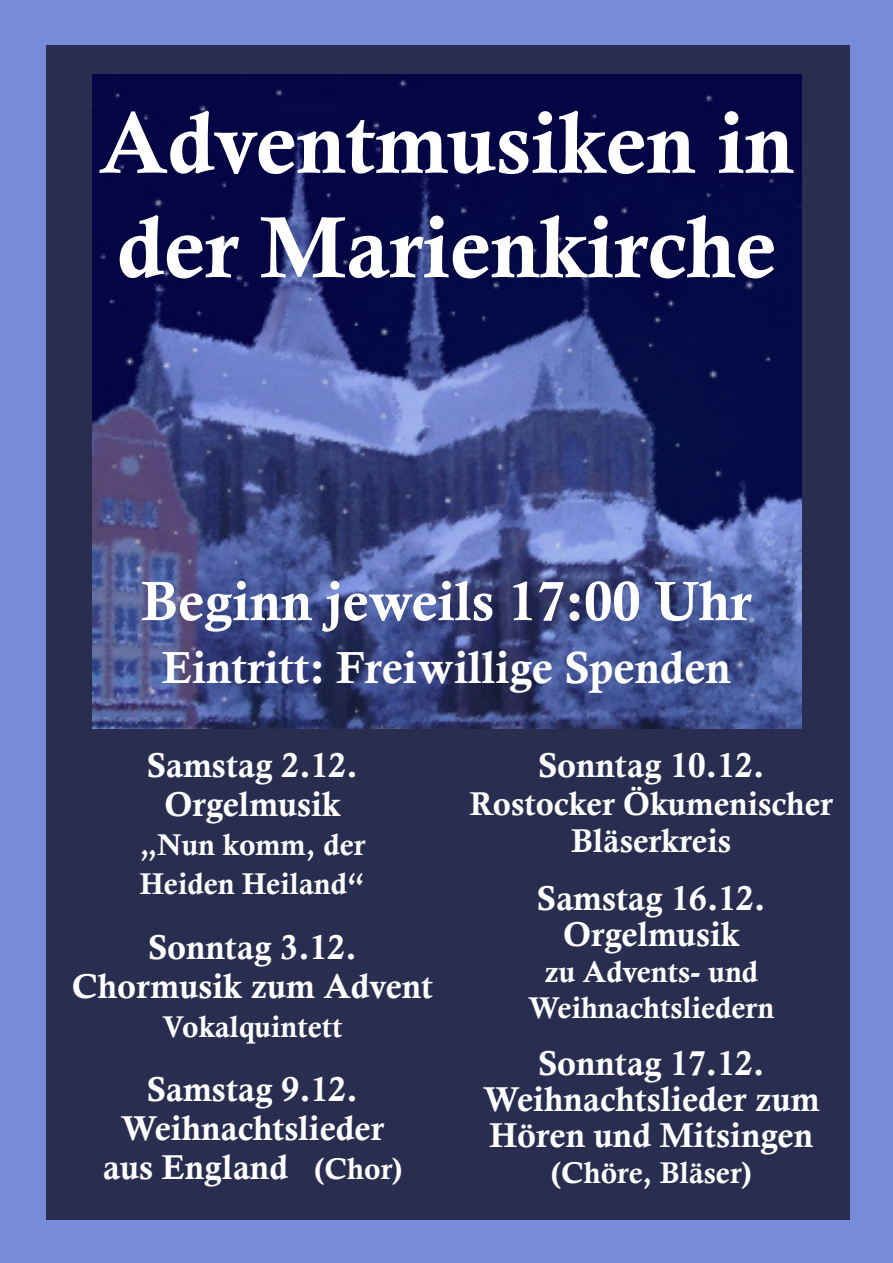
<style>
.page{position:relative;width:893px;height:1263px;background:#292d4f}
.page>*{position:absolute;margin:0;border:0;box-sizing:border-box;transform-origin:0 0}
.t1{font:87px/104.4px "Calis MT Bol";color:#fff}
.t2{font:55.5px "Calis MT Bol";color:#fff}
.t3{font:45px "Calis MT Bol";color:#fff}
.t4{font:34.5px/39px "Calis MT Bol";color:#fff;text-align:center}
.t5{font:33px/37.5px "Calis MT Bol";color:#fff;text-align:center}
.t6{font:30px/39px "Calis MT Bol";color:#fff}
.s1{font-size:30px}
</style>
<div class="page">
<img style="left:92px;top:74px;width:710px;height:654px">
<div style="left:0;top:0;width:45px;height:1263px;background:#788bda"></div>
<div style="left:850px;top:0;width:43px;height:1263px;background:#788bda"></div>
<div style="left:0;top:0;width:893px;height:45px;background:#788bda"></div>
<div style="left:0;top:1220px;width:893px;height:43px;background:#788bda"></div>
<h1 class="t1" style="left:99px;top:90px;width:696px">Adventmusiken in der Marienkirche</h1>
<h2 class="t2" style="left:142px;top:569px;width:611px">Beginn jeweils 17:00 Uhr</h2>
<h3 class="t3" style="left:162px;top:642px;width:570px">Eintritt: Freiwillige Spenden</h3>
<p class="t4" style="left:147px;top:746px;width:213px">Samstag 2.12.<br>Orgelmusik</p>
<p class="t6" style="left:140px;top:825px;width:227px">„Nun komm, der<br>Heiden Heiland“</p>
<p class="t4" style="left:72px;top:927px;width:363px">Sonntag 3.12.<br>Chormusik zum Advent</p>
<p class="t6" style="left:162px;top:1007px;width:182px">Vokalquintett</p>
<p class="t4" style="left:103px;top:1070px;width:301px">Samstag 9.12.<br>Weihnachtslieder aus England <span class="s1">(Chor)</span></p>
<p class="t4" style="left:538px;top:746px;width:228px">Sonntag 10.12.</p>
<p class="t5" style="left:470px;top:785px;width:365px">Rostocker Ökumenischer<br>Bläserkreis</p>
<p class="t4" style="left:537px;top:880px;width:230px;line-height:36px">Samstag 16.12.<br>Orgelmusik</p>
<p class="t6" style="left:528px;top:953px;width:248px;line-height:36px;text-align:center">zu Advents- und<br>Weihnachtsliedern</p>
<p class="t4" style="left:483px;top:1045px;width:338px;line-height:36px">Sonntag 17.12.<br>Weihnachtslieder zum<br>Hören und Mitsingen</p>
<p class="t6" style="left:551px;top:1153px;width:202px">(Chöre, Bläser)</p>
</div>
